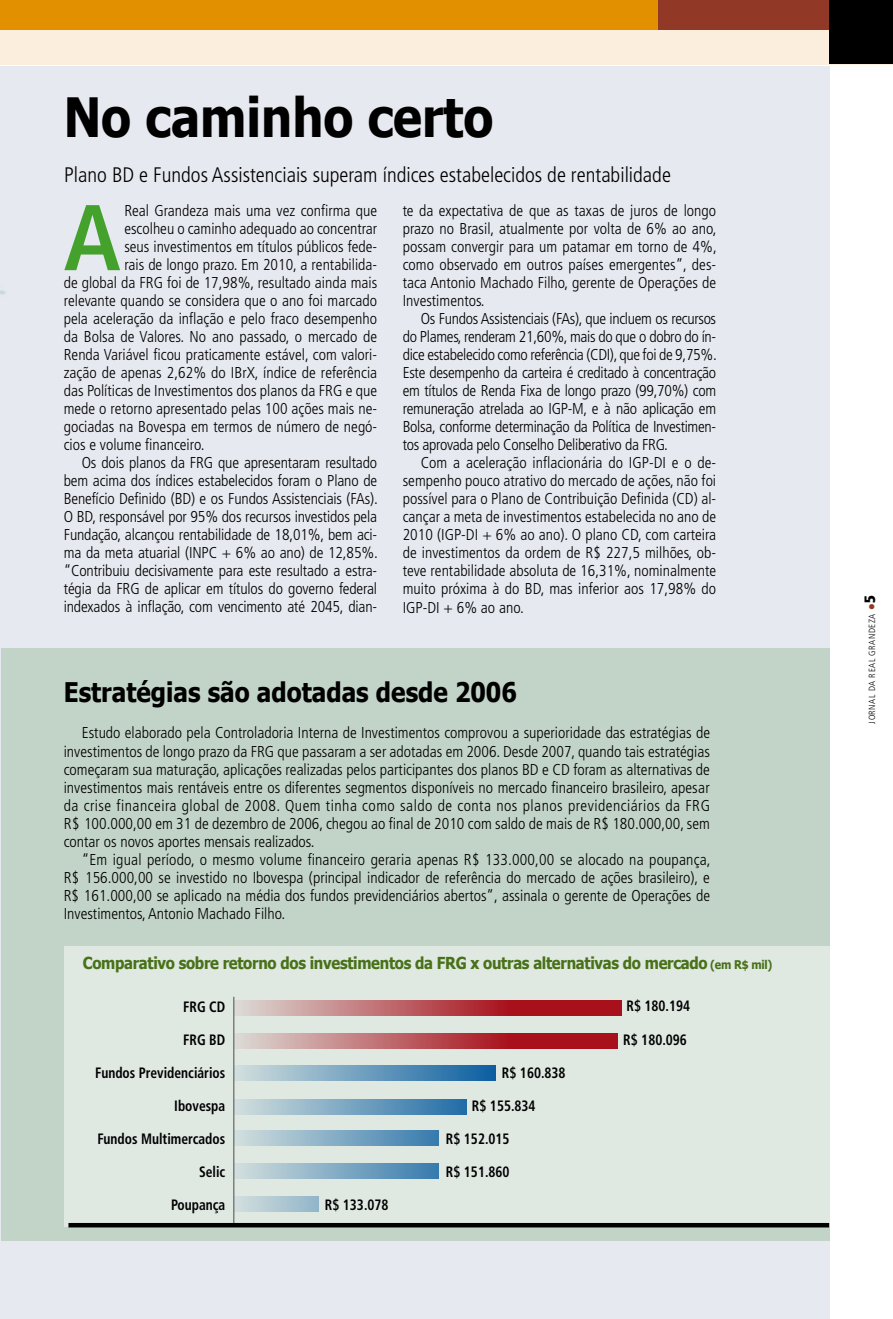
<style>
.page{position:relative;width:893px;height:1319px;background:#fff}
.page>*{position:absolute;margin:0;border:0;box-sizing:border-box;transform-origin:0 0}
.t1{font:700 condensed 93.15px "Frutiger";color:#44a12b}
.t2{font:700 54px "Tahoma";color:#000;scale:.9 1}
.t3{font:700 27px "Tahoma";color:#000;scale:.9 1}
.t4{font:300 condensed 21px "Frutiger";color:#000}
.t5{font:700 16.5px "Tahoma";letter-spacing:-.02em;color:#487118;scale:.9 1}
.t6{font:300 condensed 15.75px/18px "Frutiger";color:#000;text-align:justify}
.t7{font:700 condensed 15px/33px "Frutiger";color:#000;text-align:right;scale:.9 1}
.t8{font:300 condensed 9px "Frutiger";letter-spacing:.06em;color:#000}
.s1{font-size:12px}
.s2{color:#913926}
.s3{font-weight:900;font-size:15px}
</style>
<div class="page">
<div style="left:0;top:66px;width:829px;height:1252px;background:#e7e9f0"></div>
<div style="left:0;top:30px;width:893px;height:35px;background:#fbeedd"></div>
<svg style="left:70px;top:0;width:759px;height:30px;background:#cf7c08"></svg>
<div style="left:829px;top:0;width:64px;height:64px;background:#000"></div>
<div style="left:1px;top:648px;width:828px;height:592px;background:#c2d3c7"></div>
<div style="left:64px;top:945px;width:787px;height:281px;background:#e0e8e2"></div>
<svg style="left:234px;top:1000px;width:387px;height:15px;background:#ba595e"></svg>
<svg style="left:234px;top:1032px;width:384px;height:16px;background:#bc6267"></svg>
<svg style="left:234px;top:1065px;width:262px;height:15px;background:#6e9ebe"></svg>
<svg style="left:234px;top:1099px;width:232px;height:15px;background:#79a5c2"></svg>
<svg style="left:234px;top:1130px;width:205px;height:15px;background:#84acc5"></svg>
<div style="left:234px;top:1162px;width:205px;height:16px;background:linear-gradient(to right,#d2dfdd,#367aad)"></div>
<svg style="left:234px;top:1196px;width:85px;height:15px"></svg>
<img style="left:0;top:0;width:70px;height:295px">
<div style="left:68px;top:1222px;width:761px;height:5px;background:#000"></div>
<h2 class="t2" style="left:64px;top:80px;width:479px">No caminho certo</h2>
<h3 class="t4" style="left:64px;top:162px;width:608px">Plano BD e Fundos Assistenciais superam índices estabelecidos de rentabilidade</h3>
<h1 class="t1" style="left:64px;top:182px;width:58px">A</h1>
<p class="t6" style="left:124px;top:202px;width:254px">Real Grandeza mais uma vez confirma que</p>
<p class="t6" style="left:124px;top:220px;width:254px">escolheu o caminho adequado ao concentrar</p>
<p class="t6" style="left:124px;top:238px;width:254px">seus investimentos em títulos públicos fede-</p>
<p class="t6" style="left:124px;top:256px;width:254px">rais de longo prazo. Em 2010, a rentabilida-</p>
<p class="t6" style="left:64px;top:274px;width:315px">de global da FRG foi de 17,98%, resultado ainda mais</p>
<p class="t6" style="left:64px;top:292px;width:315px">relevante quando se considera que o ano foi marcado</p>
<p class="t6" style="left:64px;top:310px;width:315px">pela aceleração da inflação e pelo fraco desempenho</p>
<p class="t6" style="left:64px;top:328px;width:315px">da Bolsa de Valores. No ano passado, o mercado de</p>
<p class="t6" style="left:64px;top:346px;width:315px">Renda Variável ficou praticamente estável, com valori-</p>
<p class="t6" style="left:64px;top:364px;width:315px">zação de apenas 2,62% do IBrX, índice de referência</p>
<p class="t6" style="left:64px;top:382px;width:315px">das Políticas de Investimentos dos planos da FRG e que</p>
<p class="t6" style="left:64px;top:400px;width:315px">mede o retorno apresentado pelas 100 ações mais ne-</p>
<p class="t6" style="left:64px;top:418px;width:315px">gociadas na Bovespa em termos de número de negó-</p>
<p class="t6" style="left:64px;top:436px;width:142px">cios e volume financeiro.</p>
<p class="t6" style="left:82px;top:454px;width:297px">Os dois planos da FRG que apresentaram resultado</p>
<p class="t6" style="left:64px;top:472px;width:315px">bem acima dos índices estabelecidos foram o Plano de</p>
<p class="t6" style="left:64px;top:490px;width:316px">Benefício Definido (BD) e os Fundos Assistenciais (FAs).</p>
<p class="t6" style="left:64px;top:508px;width:315px">O BD, responsável por 95% dos recursos investidos pela</p>
<p class="t6" style="left:64px;top:526px;width:315px">Fundação, alcançou rentabilidade de 18,01%, bem aci-</p>
<p class="t6" style="left:64px;top:544px;width:316px">ma da meta atuarial (IN PC + 6% ao ano) de 12,85%.</p>
<p class="t6" style="left:64px;top:562px;width:315px">“Contribuiu decisivamente para este resultado a estra-</p>
<p class="t6" style="left:64px;top:580px;width:315px">tégia da FRG de aplicar em títulos do governo federal</p>
<p class="t6" style="left:64px;top:598px;width:315px">indexados à inflação, com vencimento até 2045, dian-</p>
<p class="t6" style="left:403px;top:202px;width:316px">te da expectativa de que as taxas de juros de longo prazo no Brasil, atualmente por volta de 6% ao ano, possam convergir para um patamar em torno de 4%, como observado em outros países emergentes”, des&shy;taca Antonio Machado Filho, gerente de Operações de Investimentos.</p>
<p class="t6" style="left:403px;top:310px;width:316px;text-indent:18px">Os Fundos Assistenciais (FAs), que incluem os recursos do Plames, renderam 21,60%, mais do que o dobro do ín&shy;dice estabelecido como referência (CDI), que foi de 9,75%.<br>Este desempenho da carteira é creditado à concentração em títulos de Renda Fixa de longo prazo (99,70%) com remuneração atrelada ao IGP-M, e à não aplicação em Bolsa, conforme determinação da Política de Investimen&shy;tos aprovada pelo Conselho Deliberativo da FRG.</p>
<p class="t6" style="left:403px;top:454px;width:315px;text-indent:18px">Com a aceleração inflacionária do IGP-DI e o de&shy;sempenho pouco atrativo do mercado de ações, não foi possível para o Plano de Contribuição Definida (CD) al&shy;cançar a meta de investimentos estabelecida no ano de 2010 (IGP-DI + 6% ao ano). O plano CD, com carteira de investimentos da ordem de R$ 227,5 milhões, ob&shy;teve rentabilidade absoluta de 16,31%, nominalmente muito próxima à do BD, mas inferior aos 17,98% do IGP-DI + 6% ao ano.</p>
<h3 class="t3" style="left:64px;top:673px;width:505px">Estratégias são adotadas desde 2006</h3>
<p class="t6" style="left:64px;top:724px;width:648px;text-indent:18px">Estudo elaborado pela Controladoria Interna de Investimentos comprovou a superioridade das estratégias de investimentos de longo prazo da FRG que passaram a ser adotadas em 2006. Desde 2007, quando tais estratégias começaram sua maturação, aplicações realizadas pelos participantes dos planos BD e CD foram as alternativas de investimentos mais rentáveis entre os diferentes segmentos disponíveis no mercado financeiro brasileiro, apesar da crise financeira global de 2008. Quem tinha como saldo de conta nos planos previdenciários da FRG R$ 100.000,00 em 31 de dezembro de 2006, chegou ao final de 2010 com saldo de mais de R$ 180.000,00, sem contar os novos aportes mensais realizados.</p>
<p class="t6" style="left:64px;top:850px;width:648px;text-indent:18px">“Em igual período, o mesmo volume financeiro geraria apenas R$ 133.000,00 se alocado na poupança, R$ 156.000,00 se investido no Ibovespa (principal indicador de referência do mercado de ações brasileiro), e R$ 161.000,00 se aplicado na média dos fundos previdenciários abertos”, assinala o gerente de Operações de Investimentos, Antonio Machado Filho.</p>
<p class="t5" style="left:83px;top:950px;width:768px">Comparativo sobre retorno dos investimentos da FRG x outras alternativas do mercado <span class="s1">(em R$ mil)</span></p>
<p class="t7" style="left:626px;top:989px;width:72px">R$ 180.194</p>
<p class="t7" style="left:623px;top:1022px;width:72px">R$ 180.096</p>
<p class="t7" style="left:502px;top:1055px;width:72px">R$ 160.838</p>
<p class="t7" style="left:472px;top:1088px;width:72px">R$ 155.834</p>
<p class="t7" style="left:446px;top:1121px;width:72px">R$ 152.015</p>
<p class="t7" style="left:446px;top:1154px;width:72px">R$ 151.860</p>
<p class="t7" style="left:325px;top:1187px;width:72px">R$ 133.078</p>
<p class="t7" style="left:183px;top:989px;width:46px">FRG CD</p>
<p class="t7" style="left:183px;top:1022px;width:38px">FR G BD</p>
<p class="t7" style="left:95px;top:1055px;width:146px">Fundos Previdenciários</p>
<p class="t7" style="left:174px;top:1088px;width:58px">Ibovespa</p>
<p class="t7" style="left:97px;top:1121px;width:144px">Fundos Multimercados<br>Selic</p>
<p class="t7" style="left:171px;top:1187px;width:62px">Poupança</p>
<p class="t8" style="left:867px;top:723px;width:130px;rotate:-90deg">Jornal da Real Grandeza <span class="s2">●</span><span class="s3">5</span></p>
</div>
